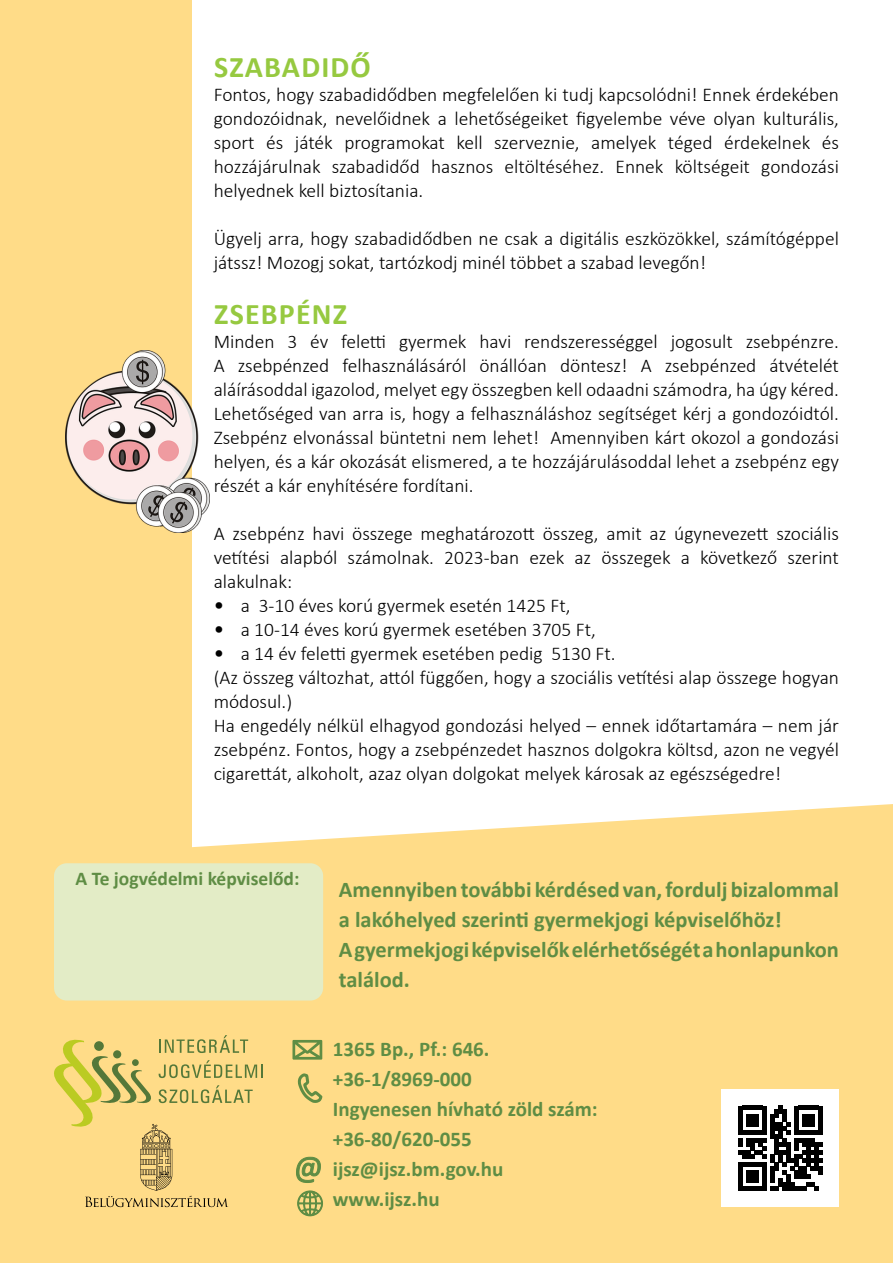
<style>
.page{position:relative;width:893px;height:1263px;background:#fff}
.page>*{position:absolute;margin:0;border:0;box-sizing:border-box;transform-origin:0 0}
.t1{font:700 30px "Calibri";letter-spacing:.04em;color:#96c940}
.t2{font:700 22.5px/30px "Calibri";color:#5f8d44}
.t3{font:700 21px/30px "Calibri";color:#5f8d44}
.t4{font:300 19.5px/24px "Calibri";color:#000;text-align:justify}
.t5{font:700 19.5px "Calibri";color:#5f8d44}
.s1{font-weight:400;font-size:21px}
</style>
<div class="page">
<div style="left:0;top:0;width:191px;height:982px;background:#ffdc88"></div>
<img style="left:65px;top:351px;width:145px;height:181px">
<svg style="left:191px;top:804px;width:702px;height:31px"></svg>
<div style="left:0;top:835px;width:893px;height:428px;background:#ffdc88"></div>
<div style="left:54px;top:863px;width:269px;height:137px;background:#e3ecc6;border-radius:13px"></div>
<div style="left:722px;top:1090px;width:117px;height:117px;background:#fff"></div>
<svg style="left:738px;top:1106px;width:85px;height:85px"></svg>
<svg style="left:292px;top:1034px;width:33px;height:71px;background:#d4c776"></svg>
<svg style="left:296px;top:1156px;width:25px;height:27px"></svg>
<svg style="left:297px;top:1190px;width:26px;height:27px"></svg>
<svg style="left:48px;top:1035px;width:215px;height:172px;background:#ebcf7b"></svg>
<h1 class="t1" style="left:214px;top:45px;width:158px">SZABADIDŐ</h1>
<p class="t4" style="left:214px;top:82px;width:627px">Fontos, hogy szabadidődben megfelelően ki tudj kapcsolódni! Ennek érdekében gondozóidnak, nevelőidnek a lehetőségeiket figyelembe véve olyan kulturális, sport és játék programokat kell szerveznie, amelyek téged érdekelnek és hozzájárulnak szabadidőd hasznos eltöltéséhez. Ennek költségeit gondozási helyednek kell biztosítania.</p>
<p class="t4" style="left:214px;top:226px;width:627px">Ügyelj arra, hogy szabadidődben ne csak a digitális eszközökkel, számítógéppel játssz! Mozogj sokat, tartózkodj minél többet a szabad levegőn!</p>
<h1 class="t1" style="left:214px;top:293px;width:134px">ZSEBPÉNZ</h1>
<p class="t4" style="left:214px;top:329px;width:627px">Minden 3 év feletti gyermek havi rendszerességgel jogosult zsebpénzre.<br>A zsebpénzed felhasználásáról önállóan döntesz! A zsebpénzed átvételét aláírásoddal igazolod, melyet egy összegben kell odaadni számodra, ha úgy kéred.<br>Lehetőséged van arra is, hogy a felhasználáshoz segítséget kérj a gondozóidtól.<br>Zsebpénz elvonással büntetni nem lehet! Amennyiben kárt okozol a gondozási helyen, és a kár okozását elismered, a te hozzájárulásoddal lehet a zsebpénz egy részét a kár enyhítésére fordítani.</p>
<p class="t4" style="left:214px;top:521px;width:627px">A zsebpénz havi összege meghatározott összeg, amit az úgynevezett szociális vetítési alapból számolnak. 2023-ban ezek az összegek a következő szerint alakulnak:</p>
<p class="t4" style="left:214px;top:593px;width:359px"><span class="s1">•</span> a 3-10 éves korú gyermek esetén 1425 Ft,</p>
<p class="t4" style="left:214px;top:617px;width:384px"><span class="s1">•</span> a 10-14 éves korú gyermek esetében 3705 Ft,</p>
<p class="t4" style="left:214px;top:641px;width:627px;text-align:left"><span class="s1">•</span> a 14 év feletti gyermek esetében pedig 5130 Ft.<br>(Az összeg változhat, attól függően, hogy a szociális vetítési alap összege hogyan módosul.)<br>Ha engedély nélkül elhagyod gondozási helyed – ennek időtartamára – nem jár zsebpénz. Fontos, hogy a zsebpénzedet hasznos dolgokra költsd, azon ne vegyél cigarettát, alkoholt, azaz olyan dolgokat melyek károsak az egészségedre!</p>
<p class="t5" style="left:76px;top:865px;width:225px">A Te jogvédelmi képviselőd:</p>
<p class="t2" style="left:339px;top:874px;width:502px">Amennyiben további kérdésed van, fordulj bizalommal a lakóhelyed szerinti gyermekjogi képviselőhöz!<br>A gyermekjogi képviselők elérhetőségét a honlapunkon találod.</p>
<p class="t3" style="left:333px;top:1033px;width:266px">1365 Bp., Pf.: 646. +36-1/8969-000<br>Ingyenesen hívható zöld szám: +36-80/620-055 ijsz@ijsz.bm.gov.hu www.ijsz.hu</p>
</div>
